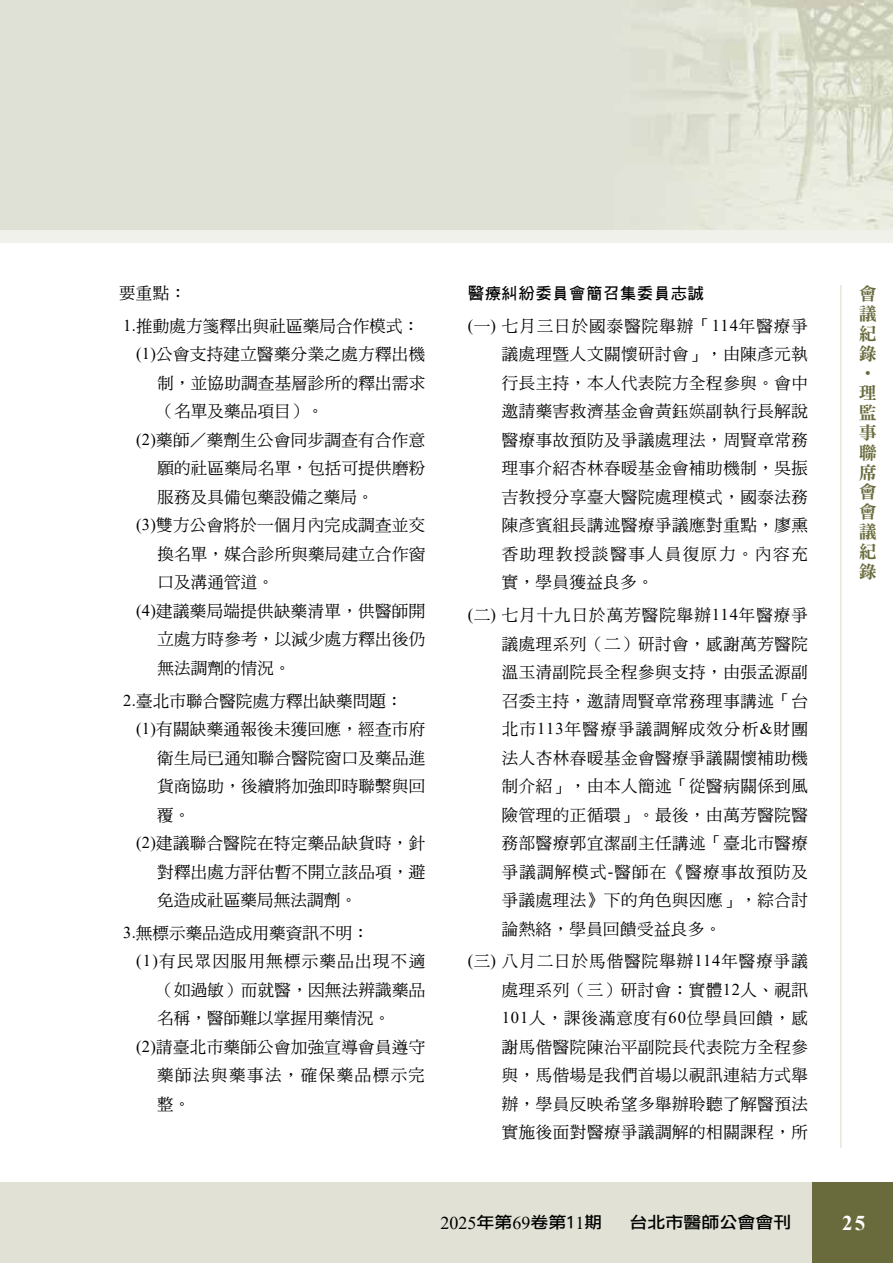
<style>
.page{position:relative;width:893px;height:1263px;background:#fff}
.page>*{position:absolute;margin:0;border:0;box-sizing:border-box;transform-origin:0 0}
.t1{font:700 21px "Times New Roman";color:#fff}
.t2{font:18px/19.8px "DFN Ming W9 WIN BF";color:#6a6b3d;text-align:justify}
.t3{font:18px "Times New Roman";color:#000}
.t4{font:16.5px/28.5px "DF Ming W5 WIN BF";letter-spacing:.02em;color:#000;text-align:justify}
.t5{font:16.5px "DF Ming W5 WIN BF";letter-spacing:.08em;color:#000}
.t6{font:16.5px "DF Ming W5 WIN BF";letter-spacing:.09em;color:#000}
.t7{font:16.2px "DF Hei W7 WIN BF";letter-spacing:.025em;color:#000}
.t8{font:16.2px "DF Li Hei Md WIN BF";color:#000;scale:1.11 1}
.s1{font-family:"Times New Roman"}
.s2{font-family:"P Ming Li U"}
.s3{font-family:"DF Li Hei Md WIN BF";font-size:16.2px}
</style>
<div class="page">
<div style="left:0;top:230px;width:893px;height:12px;background:#f1f1eb"></div>
<div style="left:0;top:1182px;width:833px;height:81px;background:#e1e2d5"></div>
<img style="left:0;top:0;width:893px;height:230px">
<div style="left:812px;top:1182px;width:81px;height:81px;background:#6a6b3d"></div>
<hr style="left:840px;top:285px;width:1px;height:863px;background:#e1e2d5">
<p class="t4" style="left:119px;top:277px;width:302px;line-height:32.7px">要重點：<br><span class="s1">1.</span>推動處方箋釋出與社區藥局合作模式：</p>
<p class="t4" style="left:136px;top:340px;width:291px"><span class="s1">(1)</span>公會支持建立醫藥分業之處方釋出機</p>
<p class="t4" style="left:157px;top:369px;width:269px">制，並協助調查基層診所的釋出需求</p>
<p class="t4" style="left:157px;top:397px;width:168px">（名單及藥品項目）。</p>
<p class="t4" style="left:136px;top:426px;width:291px"><span class="s1">(2)</span>藥師／藥劑生公會同步調查有合作意</p>
<p class="t4" style="left:157px;top:454px;width:269px">願的社區藥局名單，包括可提供磨粉</p>
<p class="t4" style="left:157px;top:483px;width:218px">服務及具備包藥設備之藥局。</p>
<p class="t4" style="left:136px;top:511px;width:291px"><span class="s1">(3)</span>雙方公會將於一個月內完成調查並交</p>
<p class="t4" style="left:157px;top:540px;width:269px">換名單，媒合診所與藥局建立合作窗</p>
<p class="t4" style="left:157px;top:568px;width:118px">口及溝通管道。</p>
<p class="t4" style="left:136px;top:597px;width:291px"><span class="s1">(4)</span>建議藥局端提供缺藥清單，供醫師開</p>
<p class="t4" style="left:157px;top:625px;width:269px">立處方時參考，以減少處方釋出後仍</p>
<p class="t4" style="left:157px;top:654px;width:135px">無法調劑的情況。</p>
<p class="t4" style="left:123px;top:686px;width:281px"><span class="s1">2.</span>臺北市聯合醫院處方釋出缺藥問題：</p>
<p class="t4" style="left:136px;top:715px;width:291px"><span class="s1">(1)</span>有關缺藥通報後未獲回應，經查市府</p>
<p class="t4" style="left:157px;top:743px;width:269px">衛生局已通知聯合醫院窗口及藥品進</p>
<p class="t4" style="left:157px;top:772px;width:269px">貨商協助，後續將加強即時聯繫與回</p>
<p class="t4" style="left:157px;top:800px;width:35px">覆。</p>
<p class="t4" style="left:136px;top:829px;width:291px"><span class="s1">(2)</span>建議聯合醫院在特定藥品缺貨時，針</p>
<p class="t4" style="left:157px;top:857px;width:269px">對釋出處方評估暫不開立該品項，避</p>
<p class="t4" style="left:157px;top:886px;width:201px">免造成社區藥局無法調劑。</p>
<p class="t4" style="left:123px;top:919px;width:247px"><span class="s1">3.</span>無標示藥品造成用藥資訊不明：</p>
<p class="t5" style="left:136px;top:953px;width:291px"><span class="s1">(1)</span>有民眾因服用無標示藥品出現不適</p>
<p class="t4" style="left:157px;top:976px;width:269px">（如過敏）而就醫，因無法辨識藥品</p>
<p class="t4" style="left:157px;top:1004px;width:235px">名稱，醫師難以掌握用藥情況。</p>
<p class="t4" style="left:136px;top:1033px;width:291px"><span class="s1">(2)</span>請臺北市藥師公會加強宣導會員遵守</p>
<p class="t6" style="left:157px;top:1067px;width:269px">藥師法與藥事法，確保藥品標示完</p>
<p class="t4" style="left:157px;top:1090px;width:35px">整。</p>
<p class="t7" style="left:468px;top:285px;width:238px">醫療糾紛委員會簡召集委員志誠</p>
<p class="t4" style="left:502px;top:312px;width:308px;text-indent:-34px"><span class="s1">(</span>一<span class="s1">)</span> 七月三日於國泰醫院舉辦「<span class="s1">114</span>年醫療爭議處理暨人文關懷研討會」，由陳彥元執行長主持，本人代表院方全程參與。會中邀請藥害救濟基金會黃鈺<span class="s2">媖</span>副執行長解說醫療事故預防及爭議處理法，周賢章常務理事介紹杏林春暖基金會補助機制，吳振吉教授分享臺大醫院處理模式，國泰法務陳彥賓組長講述醫療爭議應對重點，廖熏香助理教授談醫事人員復原力。內容充實，學員獲益良多。</p>
<p class="t4" style="left:502px;top:601px;width:308px;text-indent:-34px"><span class="s1">(</span>二<span class="s1">)</span> 七月十九日於萬芳醫院舉辦<span class="s1">114</span>年醫療爭議處理系列（二）研討會，感謝萬芳醫院溫玉清副院長全程參與支持，由張孟源副召委主持，邀請周賢章常務理事講述「台北市<span class="s1">113</span>年醫療爭議調解成效分析<span class="s1">&amp;</span>財團法人杏林春暖基金會醫療爭議關懷補助機制介紹」，由本人簡述「從醫病關係到風險管理的正循環」。最後，由萬芳醫院醫務部醫療郭宜潔副主任講述「臺北市醫療爭議調解模式<span class="s1">-</span>醫師在《醫療事故預防及爭議處理法》下的角色與因應」，綜合討論熱絡，學員回饋受益良多。</p>
<p class="t4" style="left:502px;top:947px;width:308px;text-indent:-34px"><span class="s1">(</span>三<span class="s1">)</span> 八月二日於馬偕醫院舉辦<span class="s1">114</span>年醫療爭議處理系列（三）研討會：實體<span class="s1">12</span>人、視訊<span class="s1">101</span>人，課後滿意度有<span class="s1">60</span>位學員回饋，感謝馬偕醫院陳治平副院長代表院方全程參與，馬偕場是我們首場以視訊連結方式舉辦，學員反映希望多舉辦聆聽了解醫預法實施後面對醫療爭議調解的相關課程，所</p>
<p class="t2" style="left:859px;top:284px;width:19px">會議紀錄</p>
<p class="t2" style="left:878px;top:364px;width:19px;rotate:90deg">•</p>
<p class="t2" style="left:859px;top:383px;width:19px">理監事聯席會會議紀錄</p>
<p class="t3" style="left:440px;top:1210px;width:163px">2025<span class="s3">年第</span>69<span class="s3">卷第1</span>1<span class="s3">期</span></p>
<p class="t8" style="left:629px;top:1214px;width:147px">台北市醫師公會會刊</p>
<p class="t1" style="left:842px;top:1207px;width:25px">25</p>
</div>
